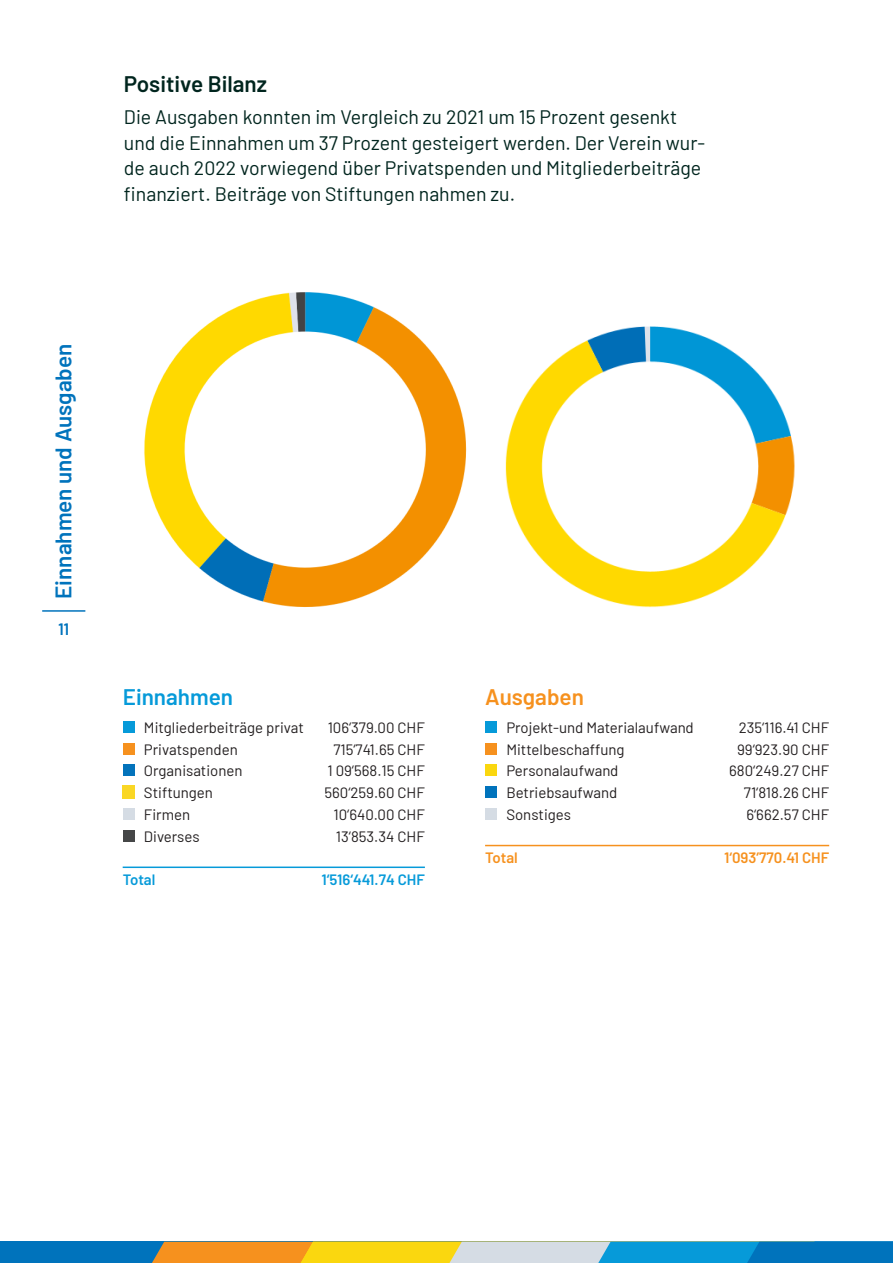
<style>
.page{position:relative;width:893px;height:1263px;background:#fff}
.page>*{position:absolute;margin:0;border:0;box-sizing:border-box;transform-origin:0 0}
.Rubriktitel{font:600 22.5px "Barlow";color:#0073bc}
.t1{font:600 22.5px "Barlow";color:#00251e}
.t2{font:600 22.5px "Barlow";color:#069ad9}
.t3{font:600 22.5px "Barlow";color:#f6911e}
.Lead{font:19.5px/25.5px "Barlow";color:#00251e}
.t4{font:600 semi-condensed 16.5px "Barlow";color:#0073bc}
.Tabelle{font:15px "Barlow";color:#231f20}
.Tabelle-2{font:600 15px "Barlow";color:#069ad9}
.Tabelle-3{font:600 15px "Barlow";color:#f6911e}
</style>
<div class="page">
<hr style="left:123px;top:866px;width:302px;height:2px;background:#069ad9">
<div style="left:123px;top:721px;width:11px;height:12px;background:#069ad9"></div>
<div style="left:123px;top:743px;width:11px;height:11px;background:#f6911e"></div>
<div style="left:123px;top:764px;width:11px;height:12px;background:#0373bb"></div>
<div style="left:123px;top:785px;width:12px;height:13px;background:#fad725"></div>
<div style="left:123px;top:808px;width:11px;height:12px;background:#d5dce4"></div>
<div style="left:123px;top:830px;width:11px;height:11px;background:#454647"></div>
<hr style="left:485px;top:845px;width:344px;height:1px;background:#f6911e">
<div style="left:485px;top:721px;width:12px;height:12px;background:#069ad9"></div>
<div style="left:485px;top:743px;width:12px;height:11px;background:#f6911e"></div>
<div style="left:485px;top:764px;width:12px;height:12px;background:#fad70f"></div>
<div style="left:485px;top:786px;width:12px;height:12px;background:#0073bc"></div>
<div style="left:485px;top:808px;width:12px;height:12px;background:#d5dce4"></div>
<img style="left:505px;top:326px;width:290px;height:282px">
<img style="left:144px;top:292px;width:323px;height:315px">
<svg style="left:0;top:1242px;width:893px;height:21px;background:#77a090"></svg>
<hr style="left:42px;top:610px;width:43px;height:2px;background:#0073bc">
<h1 class="t1" style="left:124px;top:68px;width:145px">Positive Bilanz</h1>
<p class="Lead" style="left:124px;top:103px;width:583px">Die Ausgaben konnten im Vergleich zu 2021 um 15 Prozent gesenkt und die Einnahmen um 37 Prozent gesteigert werden. Der Verein wur&shy;de auch 2022 vorwiegend über Privatspenden und Mitgliederbeiträge finanziert. Beiträge von Stiftungen nahmen zu.</p>
<p class="Rubriktitel" style="left:47px;top:599px;width:257px;rotate:-90deg">Einnahmen und Ausgaben</p>
<p class="t4" style="left:59px;top:617px;width:12px">11</p>
<h1 class="t2" style="left:123px;top:680px;width:112px">Einnahmen</h1>
<p class="Tabelle" style="left:144px;top:716px;width:161px">Mitgliederbeiträge privat</p>
<p class="Tabelle" style="left:328px;top:716px;width:99px">106‘379.00 CHF</p>
<p class="Tabelle" style="left:144px;top:738px;width:95px">Privatspenden</p>
<p class="Tabelle" style="left:333px;top:738px;width:93px">715‘741.65 CHF</p>
<p class="Tabelle" style="left:144px;top:760px;width:100px">Organisationen</p>
<p class="Tabelle" style="left:327px;top:760px;width:99px">1 09‘568.15 CHF</p>
<p class="Tabelle" style="left:144px;top:782px;width:71px">Stiftungen</p>
<p class="Tabelle" style="left:324px;top:782px;width:102px">560‘259.60 CHF</p>
<p class="Tabelle" style="left:144px;top:803px;width:48px">Firmen</p>
<p class="Tabelle" style="left:334px;top:803px;width:93px">10‘640.00 CHF</p>
<p class="Tabelle" style="left:144px;top:825px;width:57px">Diverses</p>
<p class="Tabelle" style="left:336px;top:825px;width:90px">13‘853.34 CHF</p>
<p class="Tabelle-2" style="left:123px;top:869px;width:34px">Total</p>
<p class="Tabelle-2" style="left:321px;top:869px;width:105px">1‘516‘441.74 CHF</p>
<h1 class="t3" style="left:485px;top:680px;width:100px">Ausgaben</h1>
<p class="Tabelle" style="left:506px;top:716px;width:189px">Projekt-und Materialaufwand</p>
<p class="Tabelle" style="left:739px;top:716px;width:92px">235‘116.41 CHF</p>
<p class="Tabelle" style="left:506px;top:738px;width:120px">Mittelbeschaffung</p>
<p class="Tabelle" style="left:737px;top:738px;width:94px">99‘923.90 CHF</p>
<p class="Tabelle" style="left:506px;top:760px;width:114px">Personalaufwand</p>
<p class="Tabelle" style="left:729px;top:760px;width:101px">680‘249.27 CHF</p>
<p class="Tabelle" style="left:506px;top:782px;width:112px">Betriebsaufwand</p>
<p class="Tabelle" style="left:744px;top:782px;width:87px">71‘818.26 CHF</p>
<p class="Tabelle" style="left:506px;top:803px;width:66px">Sonstiges</p>
<p class="Tabelle" style="left:746px;top:803px;width:84px">6‘662.57 CHF</p>
<p class="Tabelle-3" style="left:485px;top:847px;width:34px">Total</p>
<p class="Tabelle-3" style="left:724px;top:847px;width:107px">1‘093’770.41 CHF</p>
</div>
